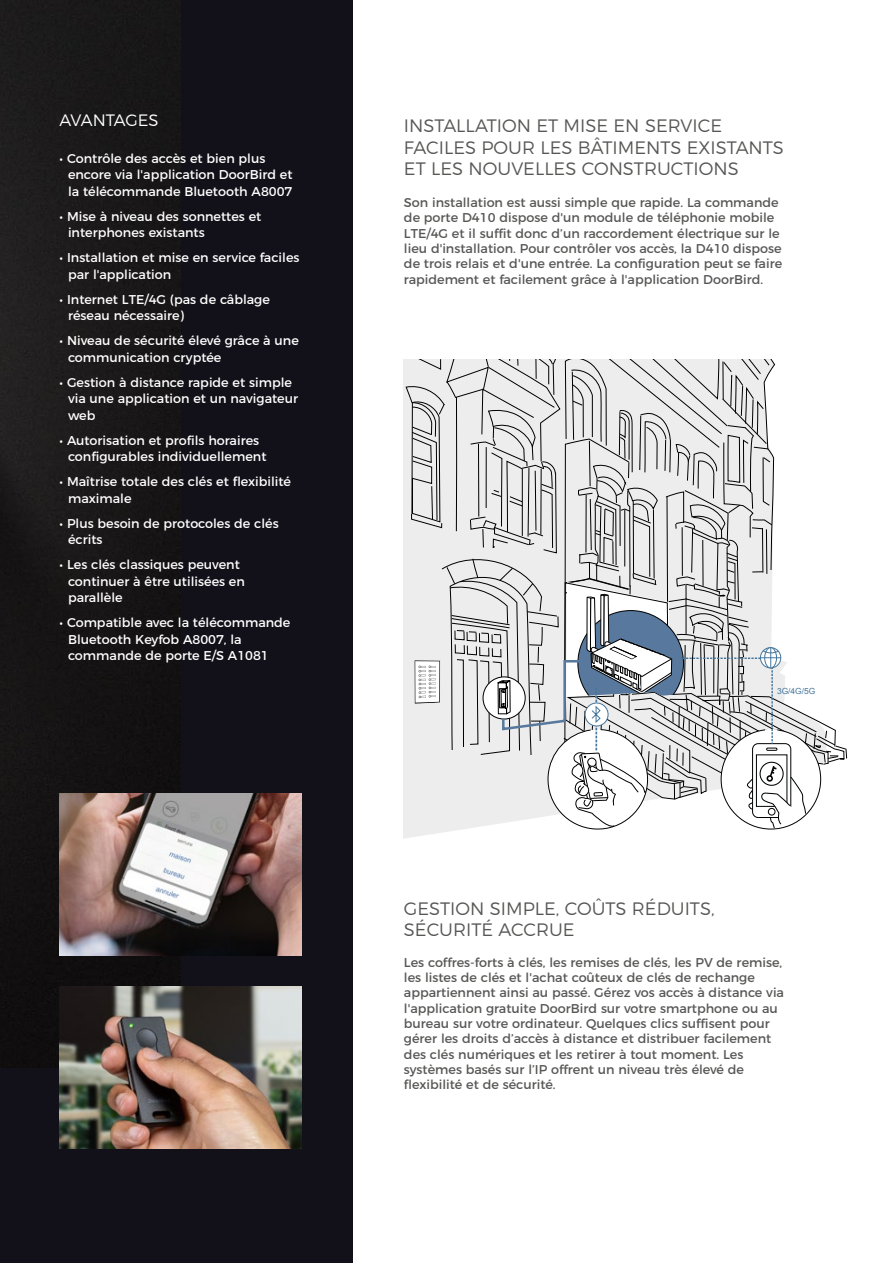
<style>
.page{position:relative;width:893px;height:1263px;background:#fff}
.page>*{position:absolute;margin:0;border:0;box-sizing:border-box;transform-origin:0 0}
.t1{font:300 18px/21.6px "Montserrat";color:#575756}
.t2{font:300 16.5px "Montserrat";letter-spacing:-.01em;color:#fff}
.t3{font:12.75px/15.3px "Montserrat";color:#575756}
.t4{font:12.75px/16.5px "Montserrat";color:#fff}
.t5{font:8.4px "Arial";color:#46769c}
</style>
<div class="page">
<div style="left:0;top:0;width:353px;height:1263px;background:#121119"></div>
<img style="left:0;top:0;width:180px;height:1067px">
<img style="left:60px;top:794px;width:242px;height:162px">
<img style="left:60px;top:986px;width:242px;height:162px">
<svg style="left:404px;top:359px;width:443px;height:479px"></svg>
<p class="t2" style="left:60px;top:108px;width:101px">AVANTAGES</p>
<p class="t4" style="left:68px;top:149px;width:226px;text-indent:-9px">• Contrôle des accès et bien plus encore via l'application DoorBird et la télécommande Bluetooth A8007</p>
<p class="t4" style="left:68px;top:207px;width:195px;text-indent:-9px">• Mise à niveau des sonnettes et interphones existants</p>
<p class="t4" style="left:68px;top:248px;width:233px;text-indent:-9px">• Installation et mise en service faciles par l'application</p>
<p class="t4" style="left:68px;top:290px;width:203px;text-indent:-9px">• Internet LTE/4G (pas de câblage réseau nécessaire)</p>
<p class="t4" style="left:68px;top:331px;width:232px;text-indent:-9px">• Niveau de sécurité élevé grâce à une communication cryptée</p>
<p class="t4" style="left:68px;top:373px;width:232px;text-indent:-9px">• Gestion à distance rapide et simple via une application et un navigateur web</p>
<p class="t4" style="left:68px;top:431px;width:200px;text-indent:-9px">• Autorisation et profils horaires configurables individuellement</p>
<p class="t4" style="left:68px;top:472px;width:225px;text-indent:-9px">• Maîtrise totale des clés et flexibilité maximale</p>
<p class="t4" style="left:68px;top:514px;width:212px;text-indent:-9px">• Plus besoin de protocoles de clés écrits</p>
<p class="t4" style="left:68px;top:555px;width:178px;text-indent:-9px">• Les clés classiques peuvent continuer à être utilisées en parallèle</p>
<p class="t4" style="left:68px;top:613px;width:224px;text-indent:-9px">• Compatible avec la télécommande<br>Bluetooth Keyfob A8007, la commande de porte E/S A1081</p>
<h1 class="t1" style="left:404px;top:113px;width:381px">INSTALLATION ET MISE EN SERVICE<br>FACILES POUR LES BÂTIMENTS EXISTANTS<br>ET LES NOUVELLES CONSTRUCTIONS</h1>
<p class="t3" style="left:404px;top:194px;width:380px">Son installation est aussi simple que rapide. La commande de porte D410 dispose d'un module de téléphonie mobile LTE/4G et il suffit donc d’un raccordement électrique sur le lieu d'installation. Pour contrôler vos accès, la D410 dispose de trois relais et d'une entrée. La configuration peut se faire rapidement et facilement grâce à l'application DoorBird.</p>
<p class="t5" style="left:777px;top:685px;width:40px">3G/4G/5G</p>
<h1 class="t1" style="left:404px;top:896px;width:312px">GESTION SIMPLE, COÛTS RÉDUITS,<br>SÉCURITÉ ACCRUE</h1>
<p class="t3" style="left:404px;top:953px;width:382px">Les coffres-forts à clés, les remises de clés, les PV de remise, les listes de clés et l'achat coûteux de clés de rechange appartiennent ainsi au passé. Gérez vos accès à distance via l'application gratuite DoorBird sur votre smartphone ou au bureau sur votre ordinateur. Quelques clics suffisent pour gérer les droits d’accès à distance et distribuer facilement des clés numériques et les retirer à tout moment. Les systèmes basés sur l’IP offrent un niveau très élevé de flexibilité et de sécurité.</p>
</div>
